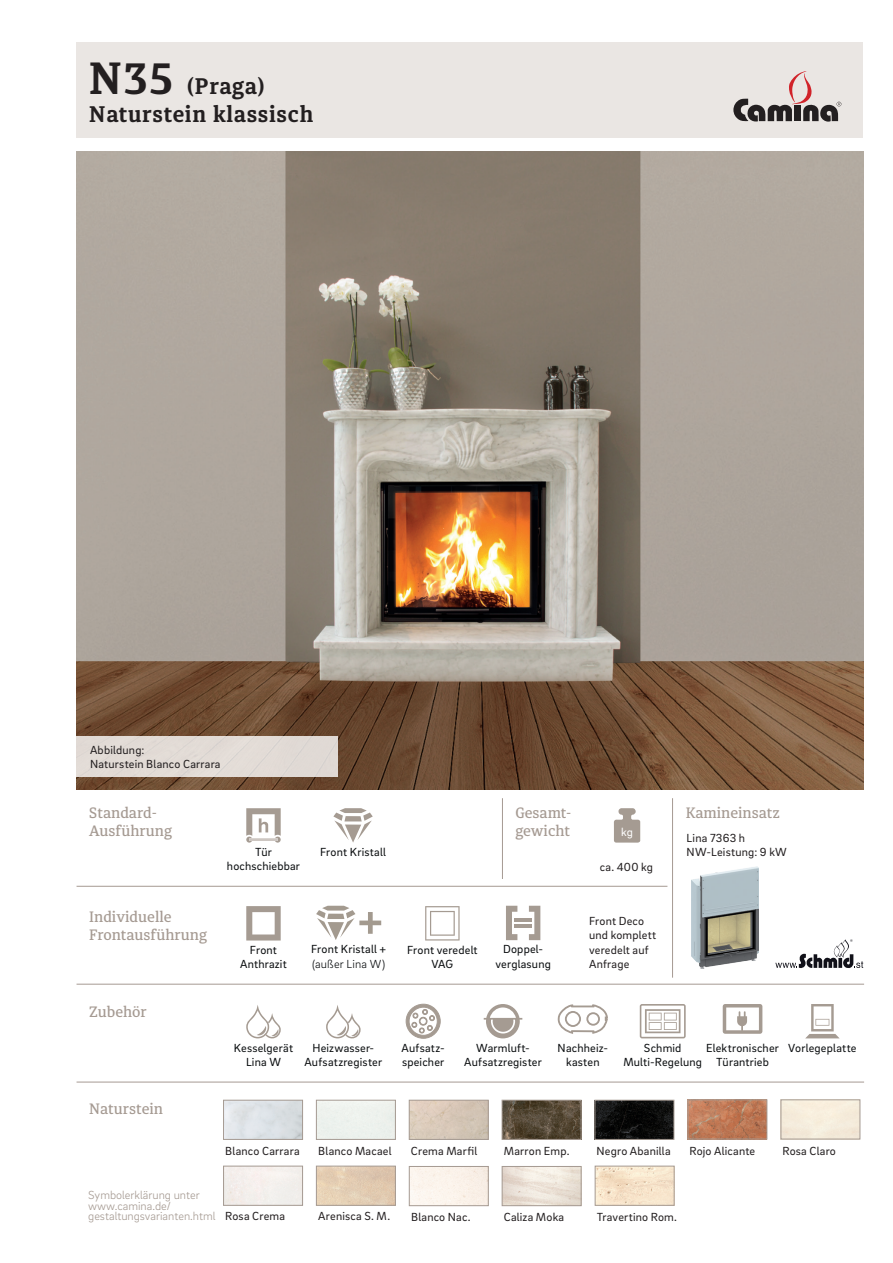
<style>
.page{position:relative;width:893px;height:1263px;background:#fff}
.page>*{position:absolute;margin:0;border:0;box-sizing:border-box;transform-origin:0 0}
.t1{font:700 45px "Diaria Pro";color:#231f20}
.t2{font:700 22.5px "Diaria Pro";letter-spacing:.03em;color:#231f20}
.t3{font:500 15px/18px "Diaria Pro";color:#a59a92}
.t4{font:12px/14.4px "Brix Sans";letter-spacing:.015em;color:#0b0e10;text-align:center}
.t5{font:12px/14.4px "Brix Sans";letter-spacing:.015em;color:#231f20}
.t6{font:300 12px/10.5px "Brix Sans";color:#a59a92}
.t7{font:300 12px "Brix Sans";letter-spacing:.015em;color:#0b0e10}
.t8{font:12px "Brix Sans";color:#fff}
</style>
<div class="page">
<div style="left:77px;top:43px;width:786px;height:95px;background:#eae6e3"></div>
<svg style="left:733px;top:71px;width:108px;height:51px"></svg>
<img style="left:690px;top:1101px;width:75px;height:36px">
<div style="left:688px;top:1099px;width:79px;height:40px;border:1px solid #a59a92"></div>
<img style="left:597px;top:1102px;width:75px;height:36px">
<div style="left:595px;top:1100px;width:79px;height:40px;border:1px solid #a59a92"></div>
<div style="left:223px;top:1100px;width:80px;height:40px;border:1px solid #a59a92"></div>
<img style="left:411px;top:1102px;width:76px;height:36px">
<div style="left:409px;top:1100px;width:80px;height:40px;border:1px solid #a59a92"></div>
<div style="left:316px;top:1100px;width:80px;height:40px;border:1px solid #a59a92"></div>
<img style="left:504px;top:1102px;width:75px;height:36px">
<div style="left:502px;top:1100px;width:79px;height:40px;border:1px solid #a59a92"></div>
<hr style="left:77px;top:984px;width:787px;height:1px;background:#a59a92">
<hr style="left:77px;top:1082px;width:787px;height:1px;background:#a59a92">
<hr style="left:672px;top:798px;width:1px;height:180px;background:#a59a92">
<hr style="left:77px;top:886px;width:590px;height:1px;background:#a59a92">
<svg style="left:614px;top:808px;width:26px;height:35px"></svg>
<hr style="left:502px;top:798px;width:1px;height:81px;background:#a59a92">
<div style="left:781px;top:1099px;width:79px;height:40px;border:1px solid #a59a92"></div>
<img style="left:597px;top:1168px;width:75px;height:35px">
<div style="left:595px;top:1166px;width:79px;height:39px;border:1px solid #a59a92"></div>
<img style="left:504px;top:1168px;width:75px;height:36px">
<div style="left:502px;top:1166px;width:79px;height:40px;border:1px solid #a59a92"></div>
<div style="left:223px;top:1166px;width:80px;height:39px;border:1px solid #a59a92"></div>
<img style="left:318px;top:1168px;width:76px;height:35px">
<div style="left:316px;top:1166px;width:80px;height:39px;border:1px solid #a59a92"></div>
<div style="left:411px;top:1168px;width:76px;height:36px;background:#fbf3eb"></div>
<div style="left:409px;top:1166px;width:80px;height:40px;border:1px solid #a59a92"></div>
<svg style="left:775px;top:939px;width:88px;height:29px"></svg>
<img style="left:77px;top:152px;width:786px;height:637px">
<div style="left:77px;top:737px;width:261px;height:40px;background:#e2dbd5"></div>
<svg style="left:333px;top:808px;width:40px;height:35px"></svg>
<svg style="left:246px;top:808px;width:35px;height:35px"></svg>
<svg style="left:246px;top:1005px;width:35px;height:33px"></svg>
<svg style="left:326px;top:1005px;width:35px;height:33px"></svg>
<svg style="left:406px;top:1004px;width:35px;height:35px"></svg>
<svg style="left:484px;top:1004px;width:38px;height:34px"></svg>
<svg style="left:557px;top:1004px;width:51px;height:30px"></svg>
<div style="left:565px;top:1011px;width:16px;height:16px;border:2px solid #a59b92;border-radius:50%"></div>
<div style="left:586px;top:1012px;width:14px;height:14px;border:2px solid #a59b92;border-radius:50%"></div>
<svg style="left:640px;top:1004px;width:46px;height:34px"></svg>
<svg style="left:723px;top:1004px;width:39px;height:30px"></svg>
<svg style="left:806px;top:1004px;width:33px;height:34px"></svg>
<img style="left:692px;top:866px;width:66px;height:102px">
<svg style="left:246px;top:906px;width:35px;height:34px"></svg>
<svg style="left:425px;top:906px;width:35px;height:34px"></svg>
<svg style="left:529px;top:906px;width:11px;height:34px"></svg>
<svg style="left:506px;top:906px;width:11px;height:34px"></svg>
<hr style="left:515px;top:918px;width:17px;height:3px;background:#a59b92">
<hr style="left:515px;top:925px;width:17px;height:3px;background:#a59b92">
<svg style="left:316px;top:906px;width:65px;height:34px"></svg>
<h1 class="t1" style="left:89px;top:51px;width:85px">N35</h1>
<h2 class="t2" style="left:187px;top:73px;width:79px">(Praga)</h2>
<h2 class="t2" style="left:89px;top:100px;width:225px">Naturstein klassisch</h2>
<p class="t5" style="left:90px;top:742px;width:132px">Abbildung:<br>Naturstein Blanco Carrara</p>
<p class="t3" style="left:89px;top:803px;width:84px">Standard-<br>Ausführung</p>
<p class="t4" style="left:255px;top:844px;width:18px">Tür</p>
<p class="t4" style="left:320px;top:844px;width:67px">Front Kristall</p>
<p class="t4" style="left:227px;top:858px;width:75px">hochschiebbar</p>
<p class="t3" style="left:515px;top:804px;width:57px">Gesamt&shy;gewicht</p>
<p class="t3" style="left:89px;top:907px;width:119px">Individuelle<br>Frontausführung</p>
<p class="t3" style="left:89px;top:1002px;width:59px">Zubehör</p>
<p class="t4" style="left:240px;top:942px;width:48px">Front<br>Anthrazit</p>
<p class="t4" style="left:407px;top:942px;width:72px">Front veredelt<br>VAG</p>
<p class="t4" style="left:495px;top:941px;width:57px">Doppel&shy;verglasung</p>
<p class="t4" style="left:311px;top:941px;width:77px">Front Kristall +</p>
<p class="t7" style="left:312px;top:956px;width:75px">(außer Lina W)</p>
<p class="t8" style="left:621px;top:824px;width:13px">kg</p>
<p class="t5" style="left:600px;top:859px;width:55px">ca. 400 kg</p>
<p class="t5" style="left:589px;top:913px;width:69px">Front Deco und komplett veredelt auf<br>Anfrage</p>
<p class="t3" style="left:686px;top:804px;width:96px">Kamineinsatz</p>
<p class="t5" style="left:687px;top:830px;width:102px">Lina 7363 h<br>NW-Leistung: 9 kW</p>
<p class="t4" style="left:234px;top:1040px;width:61px">Kesselgerät<br>Lina W</p>
<p class="t4" style="left:304px;top:1040px;width:79px">Heizwasser-<br>Aufsatzregister</p>
<p class="t4" style="left:402px;top:1040px;width:45px;text-align:left">Aufsatz&shy;speicher</p>
<p class="t4" style="left:464px;top:1040px;width:79px">Warmluft-<br>Aufsatzregister</p>
<p class="t4" style="left:558px;top:1040px;width:52px">Nachheiz&shy;kasten</p>
<p class="t4" style="left:623px;top:1040px;width:80px">Schmid<br>Multi-Regelung</p>
<p class="t4" style="left:706px;top:1040px;width:74px">Elektronischer<br>Türantrieb</p>
<p class="t4" style="left:788px;top:1040px;width:70px">Vorlegeplatte</p>
<p class="t3" style="left:89px;top:1100px;width:75px">Naturstein</p>
<p class="t5" style="left:225px;top:1143px;width:76px">Blanco Carrara</p>
<p class="t5" style="left:318px;top:1143px;width:75px">Blanco Macael</p>
<p class="t5" style="left:411px;top:1143px;width:68px">Crema Marfil</p>
<p class="t5" style="left:504px;top:1143px;width:67px">Marron Emp.</p>
<p class="t5" style="left:596px;top:1143px;width:76px">Negro Abanilla</p>
<p class="t5" style="left:689px;top:1143px;width:67px">Rojo Alicante</p>
<p class="t6" style="left:88px;top:1190px;width:129px">Symbolerklärung unter www.camina.de/ gestaltungsvarianten.html</p>
<p class="t5" style="left:225px;top:1209px;width:61px">Rosa Crema</p>
<p class="t5" style="left:318px;top:1209px;width:73px">Arenisca S. M.</p>
<p class="t5" style="left:411px;top:1209px;width:61px">Blanco Nac.</p>
<p class="t5" style="left:504px;top:1209px;width:62px">Caliza Moka</p>
<p class="t5" style="left:597px;top:1209px;width:82px">Travertino Rom.</p>
<p class="t5" style="left:782px;top:1143px;width:55px">Rosa Claro</p>
</div>
